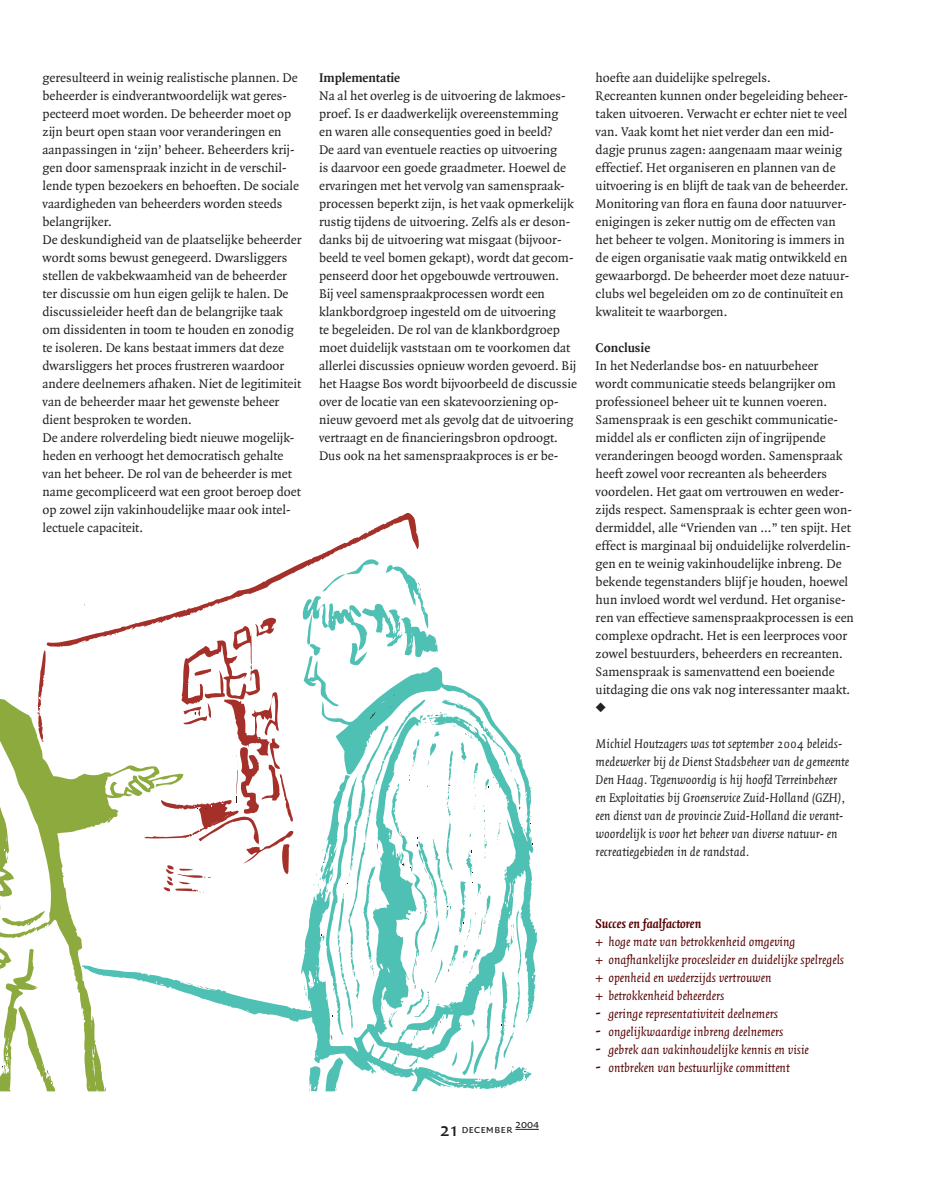
<style>
.page{position:relative;width:936px;height:1191px;background:#fff}
.page>*{position:absolute;margin:0;border:0;box-sizing:border-box;transform-origin:0 0}
.t1{font:13.5px/18px "Quadraat";color:#231f20}
.t2{font:italic 13.5px/18px "Quadraat";color:#231f20}
.t3{font:italic 13.5px/18px "Quadraat";color:#570202}
.t4{font:700 13.5px "Quadraat";color:#231f20}
.t5{font:italic 700 13.5px "Quadraat";color:#570202}
.t6{font:12px "Quadraat Sans Caps";color:#231f20}
.s1{font-family:"Quadraat Sans";font-size:21px}
.s2{font-size:18px}
</style>
<div class="page">
<svg style="left:515px;top:1129px;width:24px;height:1px"></svg>
<svg style="left:84px;top:513px;width:335px;height:99px"></svg>
<svg style="left:0;top:632px;width:104px;height:459px"></svg>
<svg style="left:0;top:649px;width:1px;height:23px"></svg>
<svg style="left:82px;top:664px;width:455px;height:427px"></svg>
<svg style="left:38px;top:650px;width:8px;height:92px"></svg>
<svg style="left:0;top:868px;width:6px;height:9px"></svg>
<svg style="left:104px;top:612px;width:190px;height:280px"></svg>
<svg style="left:2px;top:910px;width:43px;height:17px"></svg>
<svg style="left:181px;top:981px;width:9px;height:3px"></svg>
<svg style="left:155px;top:979px;width:9px;height:7px"></svg>
<svg style="left:196px;top:985px;width:19px;height:6px"></svg>
<svg style="left:0;top:948px;width:55px;height:143px"></svg>
<svg style="left:88px;top:1045px;width:9px;height:43px"></svg>
<svg style="left:302px;top:558px;width:233px;height:533px"></svg>
<p class="t1" style="left:43px;top:69px;width:260px">geresulteerd in weinig realistische plannen. De beheerder is eindverantwoordelijk wat geres&shy;pecteerd moet worden. De beheerder moet op zijn beurt open staan voor veranderingen en aanpassingen in ‘zijn’ beheer. Beheerders krij&shy;gen door samenspraak inzicht in de verschil&shy;lende typen bezoekers en behoeften. De sociale vaardigheden van beheerders worden steeds belangrijker.<br>De deskundigheid van de plaatselijke beheerder wordt soms bewust genegeerd. Dwarsliggers stellen de vakbekwaamheid van de beheerder ter discussie om hun eigen gelijk te halen. De discussieleider heeft dan de belangrijke taak om dissidenten in toom te houden en zonodig te isoleren. De kans bestaat immers dat deze dwarsliggers het proces frustreren waardoor andere deelnemers afhaken. Niet de legitimiteit van de beheerder maar het gewenste beheer dient besproken te worden.<br>De andere rolverdeling biedt nieuwe mogelijk&shy;heden en verhoogt het democratisch gehalte van het beheer. De rol van de beheerder is met name gecompliceerd wat een groot beroep doet op zowel zijn vakinhoudelijke maar ook intel&shy;lectuele capaciteit.</p>
<p class="t4" style="left:319px;top:70px;width:83px">Implementatie</p>
<p class="t1" style="left:319px;top:87px;width:259px">Na al het overleg is de uitvoering de lakmoes&shy;proef. Is er daadwerkelijk overeenstemming<br>en waren alle consequenties goed in beeld?<br>De aard van eventuele reacties op uitvoering<br>is daarvoor een goede graadmeter. Hoewel de ervaringen met het vervolg van samenspraak&shy;processen beperkt zijn, is het vaak opmerkelijk rustig tijdens de uitvoering. Zelfs als er deson&shy;danks bij de uitvoering wat misgaat (bijvoor&shy;beeld te veel bomen gekapt), wordt dat gecom&shy;penseerd door het opgebouwde vertrouwen.<br>Bij veel samenspraakprocessen wordt een klankbordgroep ingesteld om de uitvoering<br>te begeleiden. De rol van de klankbordgroep moet duidelijk vaststaan om te voorkomen dat allerlei discussies opnieuw worden gevoerd. Bij het Haagse Bos wordt bijvoorbeeld de discussie over de locatie van een skatevoorziening op&shy;nieuw gevoerd met als gevolg dat de uitvoering vertraagt en de financieringsbron opdroogt.<br>Dus ook na het samenspraakproces is er be-</p>
<p class="t1" style="left:595px;top:69px;width:255px">hoefte aan duidelijke spelregels.<br>Recreanten kunnen onder begeleiding beheer&shy;taken uitvoeren. Verwacht er echter niet te veel van. Vaak komt het niet verder dan een mid&shy;dagje prunus zagen: aangenaam maar weinig effectief. Het organiseren en plannen van de uitvoering is en blijft de taak van de beheerder.<br>Monitoring van flora en fauna door natuurver&shy;enigingen is zeker nuttig om de effecten van het beheer te volgen. Monitoring is immers in de eigen organisatie vaak matig ontwikkeld en gewaarborgd. De beheerder moet deze natuur&shy;clubs wel begeleiden om zo de continuïteit en kwaliteit te waarborgen.</p>
<p class="t4" style="left:595px;top:340px;width:56px">Conclusie</p>
<p class="t1" style="left:595px;top:357px;width:260px">In het Nederlandse bos- en natuurbeheer wordt communicatie steeds belangrijker om professioneel beheer uit te kunnen voeren.<br>Samenspraak is een geschikt communicatie&shy;middel als er conflicten zijn of ingrijpende veranderingen beoogd worden. Samenspraak heeft zowel voor recreanten als beheerders voordelen. Het gaat om vertrouwen en weder&shy;zijds respect. Samenspraak is echter geen won&shy;dermiddel, alle “Vrienden van ...” ten spijt. Het effect is marginaal bij onduidelijke rolverdelin&shy;gen en te weinig vakinhoudelijke inbreng. De bekende tegenstanders blijf je houden, hoewel hun invloed wordt wel verdund. Het organise&shy;ren van effectieve samenspraakprocessen is een complexe opdracht. Het is een leerproces voor zowel bestuurders, beheerders en recreanten.<br>Samenspraak is samenvattend een boeiende uitdaging die ons vak nog interessanter maakt.</p>
<p class="t2" style="left:595px;top:735px;width:255px">Michiel Houtzagers was tot september 2004 beleids&shy;medewerker bij de Dienst Stadsbeheer van de gemeente Den Haag. Tegenwoordig is hij hoofd Terreinbeheer en Exploitaties bij Groenservice Zuid-Holland (GZH), een dienst van de provincie Zuid-Holland die verant&shy;woordelijk is voor het beheer van diverse natuur- en recreatiegebieden in de randstad.</p>
<p class="t6" style="left:439px;top:1121px;width:101px"><span class="s1">21</span> december 2004</p>
<p class="t5" style="left:595px;top:916px;width:107px">Succes en faalfactoren</p>
<p class="t3" style="left:595px;top:933px;width:250px">+ hoge mate van betrokkenheid omgeving<br>+ onafhankelijke procesleider en duidelijke spelregels + openheid en wederzijds vertrouwen<br>+ betrokkenheid beheerders</p>
<p class="t3" style="left:595px;top:1005px;width:184px"><span class="s2">-</span> geringe representativiteit deelnemers</p>
<p class="t3" style="left:595px;top:1023px;width:189px"><span class="s2">-</span> ongelijkwaardige inbreng deelnemers</p>
<p class="t3" style="left:595px;top:1041px;width:215px"><span class="s2">-</span> gebrek aan vakinhoudelijke kennis en visie</p>
<p class="t3" style="left:595px;top:1059px;width:196px"><span class="s2">-</span> ontbreken van bestuurlijke committent</p>
</div>
